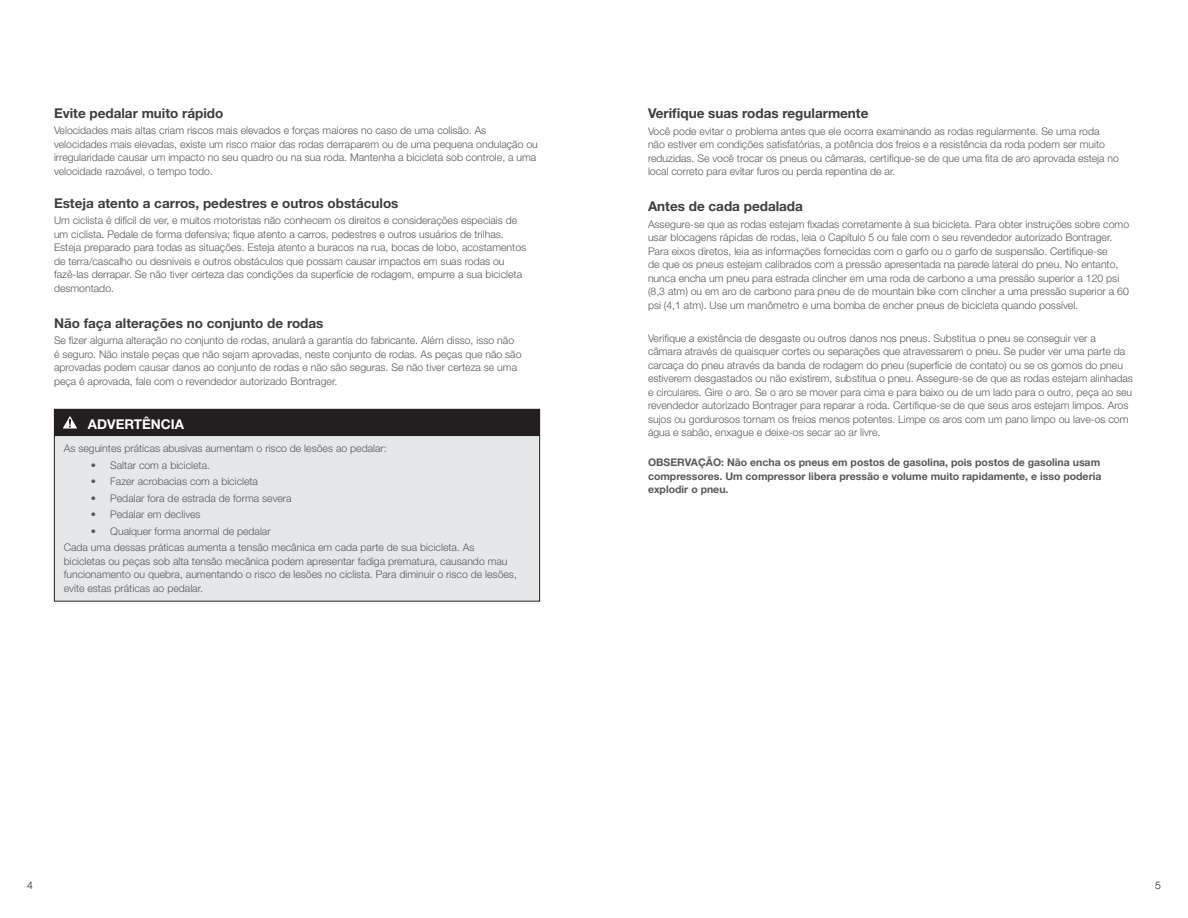
<style>
.page{position:relative;width:1188px;height:918px;background:#fff}
.page>*{position:absolute;margin:0;border:0;box-sizing:border-box;transform-origin:0 0}
.Subhead{font:700 13.5px "Helvetica Neue LT Std";color:#3e3e3f}
.Warning{font:700 13.5px "Helvetica Neue LT Std";color:#fff}
.Body{font:300 10.5px/13.5px "Helvetica Neue LT Std";color:#57585a}
.Body-2{font:700 10.5px/13.5px "Helvetica Neue LT Std";color:#57585a}
.Bullet___2nd_line_in{font:300 10.5px "Helvetica Neue LT Std";color:#57585a}
.t1{font:300 10.5px "Helvetica Neue LT Std";color:#231f20}
</style>
<div class="page">
<div style="left:54px;top:435px;width:486px;height:166px;background:#e6e7e9"></div>
<div style="left:54px;top:435px;width:486px;height:167px;border:1px solid #231f20"></div>
<div style="left:54px;top:409px;width:486px;height:27px;background:#231f20"></div>
<svg style="left:63px;top:416px;width:14px;height:13px"></svg>
<p class="Subhead" style="left:54px;top:104px;width:171px">Evite pedalar muito rápido</p>
<p class="Body" style="left:54px;top:123px;width:485px">Velocidades mais altas criam riscos mais elevados e forças maiores no caso de uma colisão. As velocidades mais elevadas, existe um risco maior das rodas derraparem ou de uma pequena ondulação ou irregularidade causar um impacto no seu quadro ou na sua roda. Mantenha a bicicleta sob controle, a uma velocidade razoável, o tempo todo.</p>
<p class="Subhead" style="left:54px;top:194px;width:346px">Esteja atento a carros, pedestres e outros obstáculos</p>
<p class="Body" style="left:54px;top:213px;width:474px">Um ciclista é difícil de ver, e muitos motoristas não conhecem os direitos e considerações especiais de um ciclista. Pedale de forma defensiva; fique atento a carros, pedestres e outros usuários de trilhas.<br>Esteja preparado para todas as situações. Esteja atento a buracos na rua, bocas de lobo, acostamentos de terra/cascalho ou desníveis e outros obstáculos que possam causar impactos em suas rodas ou fazê-las derrapar. Se não tiver certeza das condições da superfície de rodagem, empurre a sua bicicleta desmontado.</p>
<p class="Subhead" style="left:54px;top:314px;width:271px">Não faça alterações no conjunto de rodas</p>
<p class="Body" style="left:54px;top:333px;width:469px">Se fizer alguma alteração no conjunto de rodas, anulará a garantia do fabricante. Além disso, isso não é seguro. Não instale peças que não sejam aprovadas, neste conjunto de rodas. As peças que não são aprovadas podem causar danos ao conjunto de rodas e não são seguras. Se não tiver certeza se uma peça é aprovada, fale com o revendedor autorizado Bontrager.</p>
<p class="Warning" style="left:88px;top:415px;width:98px">ADVERTÊNCIA</p>
<p class="Body" style="left:64px;top:442px;width:325px">As seguintes práticas abusivas aumentam o risco de lesões ao pedalar:</p>
<p class="Bullet___2nd_line_in" style="left:91px;top:459px;width:121px">• Saltar com a bicicleta.</p>
<p class="Bullet___2nd_line_in" style="left:91px;top:475px;width:169px">• Fazer acrobacias com a bicicleta</p>
<p class="Bullet___2nd_line_in" style="left:91px;top:492px;width:202px">• Pedalar fora de estrada de forma severa</p>
<p class="Bullet___2nd_line_in" style="left:91px;top:508px;width:111px">• Pedalar em declives</p>
<p class="Bullet___2nd_line_in" style="left:91px;top:525px;width:181px">• Qualquer forma anormal de pedalar</p>
<p class="Body" style="left:64px;top:541px;width:455px">Cada uma dessas práticas aumenta a tensão mecânica em cada parte de sua bicicleta. As bicicletas ou peças sob alta tensão mecânica podem apresentar fadiga prematura, causando mau funcionamento ou quebra, aumentando o risco de lesões no ciclista. Para diminuir o risco de lesões, evite estas práticas ao pedalar.</p>
<p class="Subhead" style="left:648px;top:105px;width:222px">Verifique suas rodas regularmente</p>
<p class="Body" style="left:648px;top:124px;width:473px">Você pode evitar o problema antes que ele ocorra examinando as rodas regularmente. Se uma roda<br>não estiver em condições satisfatórias, a potência dos freios e a resistência da roda podem ser muito reduzidas. Se você trocar os pneus ou câmaras, certifique-se de que uma fita de aro aprovada esteja no local correto para evitar furos ou perda repentina de ar.</p>
<p class="Subhead" style="left:648px;top:198px;width:156px">Antes de cada pedalada</p>
<p class="Body" style="left:648px;top:217px;width:483px">Assegure-se que as rodas estejam fixadas corretamente à sua bicicleta. Para obter instruções sobre como usar blocagens rápidas de rodas, leia o Capítulo 5 ou fale com o seu revendedor autorizado Bontrager.<br>Para eixos diretos, leia as informações fornecidas com o garfo ou o garfo de suspensão. Certifique-se<br>de que os pneus estejam calibrados com a pressão apresentada na parede lateral do pneu. No entanto, nunca encha um pneu para estrada clincher em uma roda de carbono a uma pressão superior a 120 psi (8,3 atm) ou em aro de carbono para pneu de de mountain bike com clincher a uma pressão superior a 60 psi (4,1 atm). Use um manômetro e uma bomba de encher pneus de bicicleta quando possível.</p>
<p class="Body" style="left:648px;top:331px;width:487px">Verifique a existência de desgaste ou outros danos nos pneus. Substitua o pneu se conseguir ver a<br>câmara através de quaisquer cortes ou separações que atravessarem o pneu. Se puder ver uma parte da carcaça do pneu através da banda de rodagem do pneu (superfície de contato) ou se os gomos do pneu estiverem desgastados ou não existirem, substitua o pneu. Assegure-se de que as rodas estejam alinhadas e circulares. Gire o aro. Se o aro se mover para cima e para baixo ou de um lado para o outro, peça ao seu revendedor autorizado Bontrager para reparar a roda. Certifique-se de que seus aros estejam limpos. Aros sujos ou gordurosos tornam os freios menos potentes. Limpe os aros com um pano limpo ou lave-os com água e sabão, enxague e deixe-os secar ao ar livre.</p>
<p class="Body-2" style="left:648px;top:455px;width:455px">OBSERVAÇÃO: Não encha os pneus em postos de gasolina, pois postos de gasolina usam compressores. Um compressor libera pressão e volume muito rapidamente, e isso poderia explodir o pneu.</p>
<p class="t1" style="left:27px;top:879px;width:7px">4</p>
<p class="t1" style="left:1155px;top:879px;width:7px">5</p>
</div>
